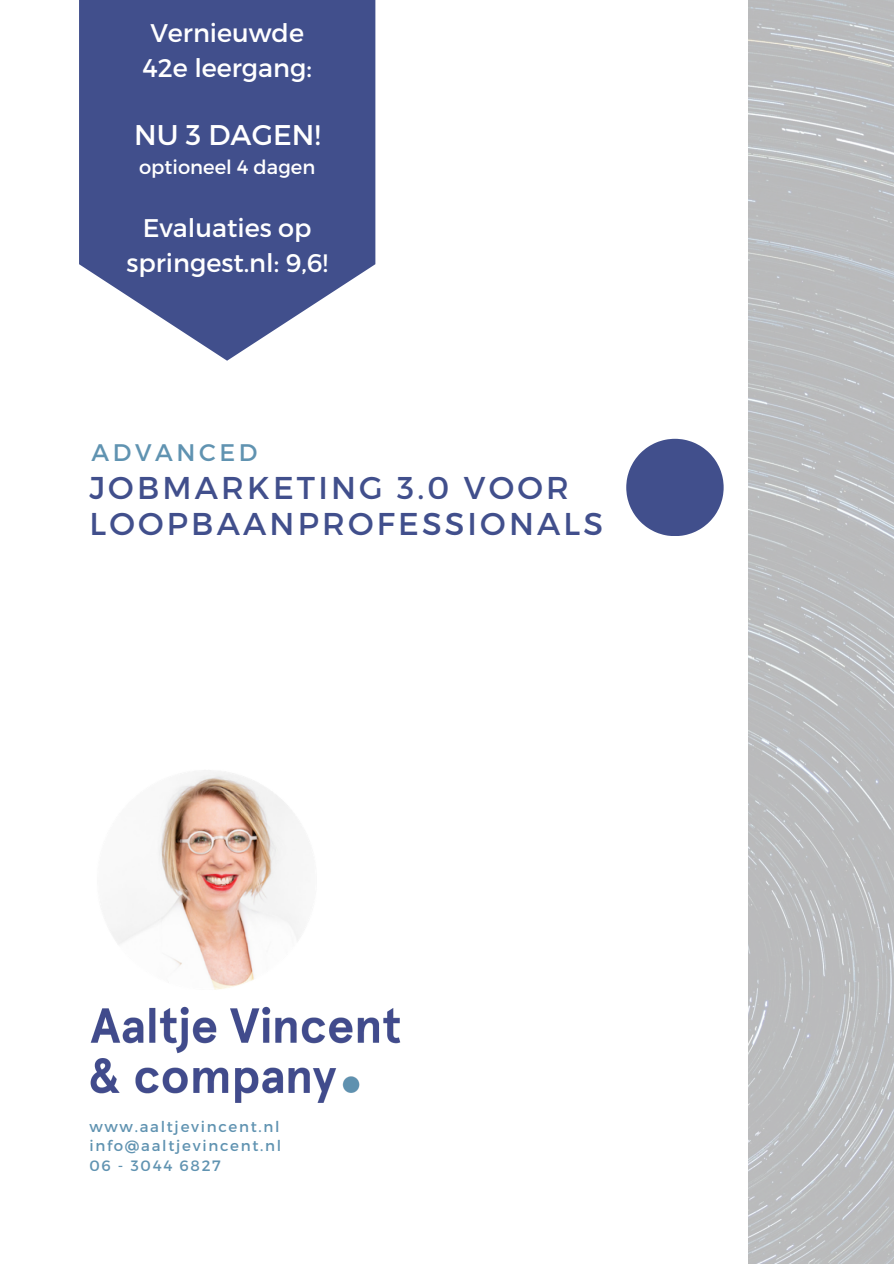
<style>
.page{position:relative;width:894px;height:1264px;background:#fff}
.page>*{position:absolute;margin:0;border:0;box-sizing:border-box;transform-origin:0 0}
.t1{font:31.5px/36px "Montserrat";letter-spacing:.1em;color:#414f8c}
.t2{font:28.5px "Montserrat";color:#fff}
.t3{font:25.5px/34.8px "Montserrat";color:#fff;text-align:center}
.t4{font:24px "Montserrat";letter-spacing:.15em;color:#6093b1}
.t5{font:19.5px "Montserrat";color:#fff}
.t6{font:15px "Montserrat";letter-spacing:.115em;color:#6093b1}
</style>
<div class="page">
<img style="left:748px;top:0;width:145px;height:1263px">
<svg style="left:626px;top:439px;width:97px;height:97px"></svg>
<img style="left:110px;top:770px;width:190px;height:220px">
<svg style="left:79px;top:0;width:296px;height:361px;background:#5a669b"></svg>
<img style="left:90px;top:1006px;width:311px;height:97px">
<p class="t3" style="left:142px;top:14px;width:171px">Vernieuwde<br>42e leergang:</p>
<p class="t2" style="left:134px;top:116px;width:188px">NU 3 DAGEN!</p>
<p class="t5" style="left:139px;top:154px;width:178px">optioneel 4 dagen</p>
<p class="t3" style="left:126px;top:209px;width:203px">Evaluaties op springest.nl: 9,6!</p>
<h4 class="t4" style="left:91px;top:436px;width:167px">ADVANCED</h4>
<h3 class="t1" style="left:89px;top:468px;width:515px">JOBMARKETING 3.0 VOOR<br>LOOPBAANPROFESSIONALS</h3>
<h2 class="t6" style="left:89px;top:1117px;width:192px">www.aaltjevincent.nl</h2>
<h1 class="t6" style="left:89px;top:1136px;width:193px">info@aaltjevincent.nl</h1>
<p class="t6" style="left:89px;top:1155px;width:133px">06 - 3044 6827</p>
</div>
